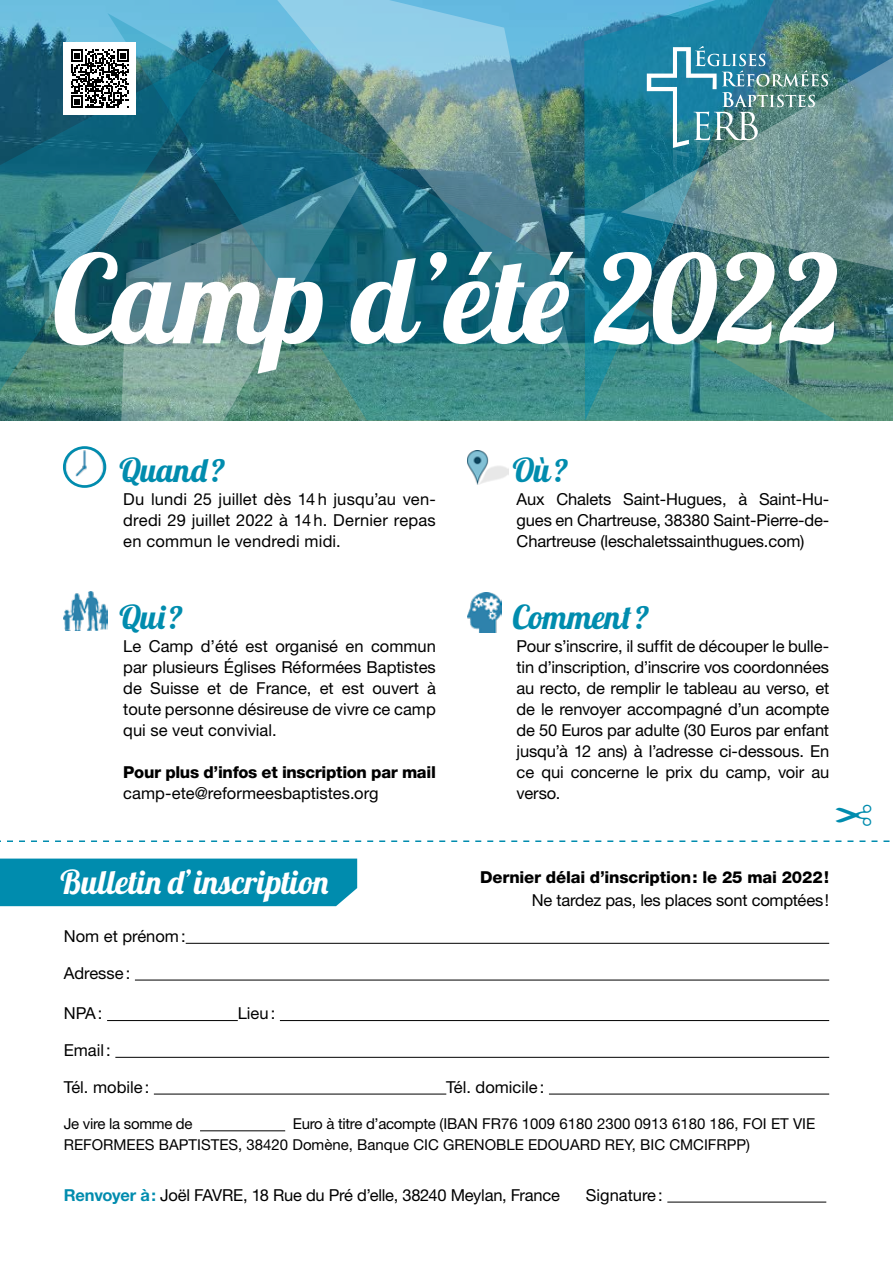
<style>
.page{position:relative;width:893px;height:1263px;background:#fff}
.page>*{position:absolute;margin:0;border:0;box-sizing:border-box;transform-origin:0 0}
.t1{font:121.95px "Lobster 1.4";color:#fff}
.t2{font:33px "Lobster 1.4";letter-spacing:-.005em;color:#008cae}
.t3{font:33px "Lobster 1.4";color:#fff}
.t4{font:16.5px/21px "Helvetica Neue LT Std";letter-spacing:-.005em;color:#000;text-align:justify}
.t5{font:800 16.5px "Helvetica Neue LT Std";letter-spacing:-.015em;color:#000}
.t6{font:15px/20.2px "Helvetica Neue LT Std";color:#000}
.t7{font:15px "Helvetica Neue LT Std";letter-spacing:-.02em;color:#000}
.s1{font-weight:700;color:#008cae}
</style>
<div class="page">
<svg style="left:0;top:840px;width:890px;height:2px"></svg>
<svg style="left:0;top:0;width:893px;height:421px;background:#5596a1"></svg>
<svg style="left:0;top:43px;width:107px;height:431px;background:#45828a"></svg>
<svg style="left:584px;top:0;width:199px;height:13px;background:#46a3ca"></svg>
<svg style="left:836px;top:36px;width:57px;height:249px;background:#5e8a92"></svg>
<svg style="left:250px;top:0;width:321px;height:13px;background:#76c1e3"></svg>
<img style="left:107px;top:13px;width:729px;height:408px">
<img style="left:647px;top:46px;width:181px;height:144px">
<div style="left:64px;top:43px;width:72px;height:72px;background:#fff"></div>
<svg style="left:71px;top:50px;width:58px;height:58px"></svg>
<div style="left:0;top:858px;width:357px;height:48px;background:#008cae"></div>
<hr style="left:186px;top:943px;width:643px;height:1px;background:#000">
<hr style="left:135px;top:980px;width:694px;height:1px;background:#000">
<hr style="left:107px;top:1020px;width:131px;height:1px;background:#000">
<hr style="left:280px;top:1020px;width:549px;height:1px;background:#000">
<hr style="left:115px;top:1057px;width:714px;height:1px;background:#000">
<hr style="left:154px;top:1094px;width:292px;height:1px;background:#000">
<hr style="left:549px;top:1094px;width:280px;height:1px;background:#000">
<hr style="left:200px;top:1130px;width:85px;height:1px;background:#000">
<hr style="left:667px;top:1202px;width:159px;height:1px;background:#000">
<img style="left:468px;top:593px;width:33px;height:40px">
<img style="left:468px;top:450px;width:41px;height:34px">
<img style="left:64px;top:592px;width:44px;height:39px">
<img style="left:64px;top:447px;width:41px;height:39px">
<div style="left:63px;top:446px;width:43px;height:42px;border:3px solid #008cae;border-radius:50%"></div>
<h1 class="t1" style="left:52px;top:221px;width:790px">Camp d’été 2022</h1>
<h2 class="t2" style="left:119px;top:449px;width:108px">Quand?</h2>
<p class="t4" style="left:123px;top:488px;width:314px">Du lundi 25 juillet dès 14 h jusqu’au ven&shy;dredi 29 juillet 2022 à 14 h. Dernier repas en commun le vendredi midi.</p>
<h2 class="t2" style="left:119px;top:596px;width:66px">Qui?</h2>
<p class="t4" style="left:123px;top:635px;width:314px">Le Camp d’été est organisé en commun par plusieurs Églises Réformées Baptistes de Suisse et de France, et est ouvert à toute personne désireuse de vivre ce camp qui se veut convivial.</p>
<p class="t5" style="left:123px;top:762px;width:314px">Pour plus d’infos et inscription par mail</p>
<p class="t4" style="left:123px;top:782px;width:257px">camp-ete@reformeesbaptistes.org</p>
<h2 class="t3" style="left:61px;top:860px;width:269px">Bulletin d’inscription</h2>
<h2 class="t2" style="left:512px;top:449px;width:58px">Où?</h2>
<p class="t4" style="left:517px;top:488px;width:314px">Aux Chalets Saint-Hugues, à Saint-Hu&shy;gues en Chartreuse, 38380 Saint-Pierre-de-Chartreuse (leschaletssainthugues.com)</p>
<h2 class="t2" style="left:512px;top:596px;width:139px">Comment?</h2>
<p class="t4" style="left:517px;top:635px;width:314px">Pour s’inscrire, il suffit de découper le bulle&shy;tin d’inscription, d’inscrire vos coordonnées au recto, de remplir le tableau au verso, et de le renvoyer accompagné d’un acompte de 50 Euros par adulte (30 Euros par enfant jusqu’à 12 ans) à l’adresse ci-dessous. En ce qui concerne le prix du camp, voir au verso.</p>
<p class="t5" style="left:480px;top:867px;width:350px">Dernier délai d’inscription: le 25 mai 2022!</p>
<p class="t4" style="left:532px;top:889px;width:299px">Ne tardez pas, les places sont comptées!</p>
<p class="t4" style="left:64px;top:925px;width:123px">Nom et prénom:</p>
<p class="t4" style="left:64px;top:962px;width:68px">Adresse:</p>
<p class="t4" style="left:64px;top:1002px;width:40px">NPA:</p>
<p class="t4" style="left:238px;top:1002px;width:39px">Lieu:</p>
<p class="t4" style="left:64px;top:1039px;width:48px">Email:</p>
<p class="t4" style="left:64px;top:1076px;width:87px">Tél. mobile:</p>
<p class="t4" style="left:446px;top:1076px;width:100px">Tél. domicile:</p>
<p class="t7" style="left:64px;top:1115px;width:130px">Je vire la somme de</p>
<p class="t6" style="left:64px;top:1114px;width:753px;text-indent:229px">Euro à titre d’acompte (IBAN FR76 1009 6180 2300 0913 6180 186, FOI ET VIE<br>REFORMEES BAPTISTES, 38420 Domène, Banque CIC GRENOBLE EDOUARD REY, BIC CMCIFRPP)</p>
<p class="t4" style="left:64px;top:1184px;width:498px"><span class="s1">Renvoyer à:</span> Joël FAVRE, 18 Rue du Pré d’elle, 38240 Meylan, France</p>
<p class="t4" style="left:586px;top:1184px;width:78px">Signature:</p>
</div>
